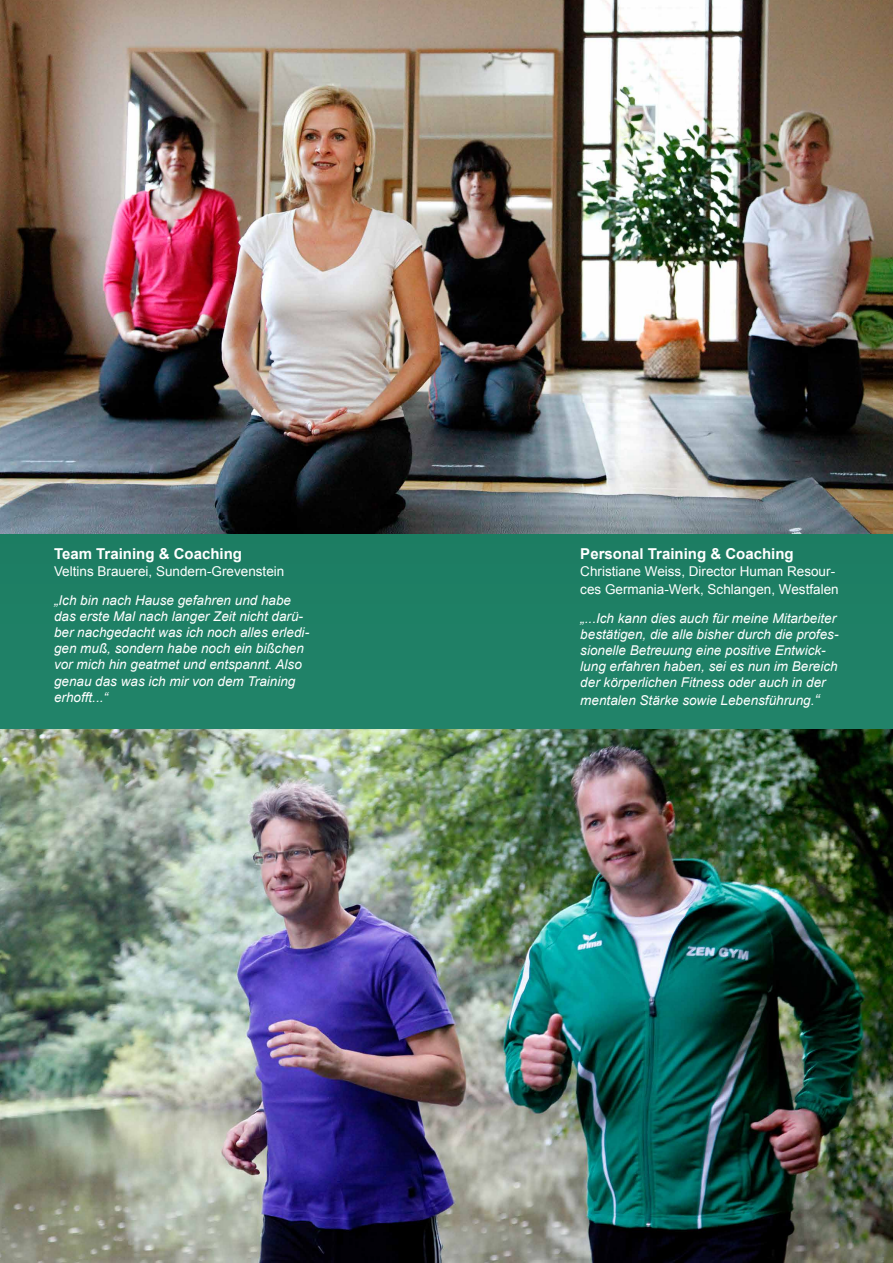
<style>
.page{position:relative;width:893px;height:1263px;background:#1f8066}
.page>*{position:absolute;margin:0;border:0;box-sizing:border-box;transform-origin:0 0}
.t1{font:700 15px "Arial";color:#fff}
.t2{font:italic 13.5px/16.2px "Arial";color:#fff}
.t3{font:13.5px/18px "Arial";color:#fff}
.s1{font-size:15px}
</style>
<div class="page">
<img style="left:0;top:730px;width:893px;height:533px">
<img style="left:0;top:0;width:893px;height:533px">
<p class="t1" style="left:54px;top:546px;width:190px">Team Training &amp; Coaching</p>
<p class="t3" style="left:54px;top:562px;width:232px">Veltins Brauerei, Sundern-Grevenstein</p>
<p class="t2" style="left:54px;top:592px;width:257px">„Ich bin nach Hause gefahren und habe das erste Mal nach langer Zeit nicht darü&shy;ber nachgedacht was ich noch alles erledi&shy;gen muß, sondern habe noch ein bißchen vor mich hin geatmet und entspannt. Also genau das was ich mir von dem Training erhofft...“</p>
<p class="t1" style="left:580px;top:546px;width:215px">Personal Training &amp; Coaching</p>
<p class="t3" style="left:580px;top:562px;width:260px">Christiane Weiss, Director Human Resour&shy;ces Germania-Werk, Schlangen, Westfalen</p>
<p class="t2" style="left:580px;top:610px;width:260px">„...Ich kann dies auch für meine Mitarbeiter bestätigen, die alle bisher durch die profes&shy;sionelle Betreuung eine positive Entwick&shy;lung erfahren haben, sei es nun im Bereich der körperlichen Fitness oder auch in der</p>
<p class="t2" style="left:580px;top:692px;width:241px">mentalen Stärke sowie Lebensführung.<span class="s1">“</span></p>
</div>
